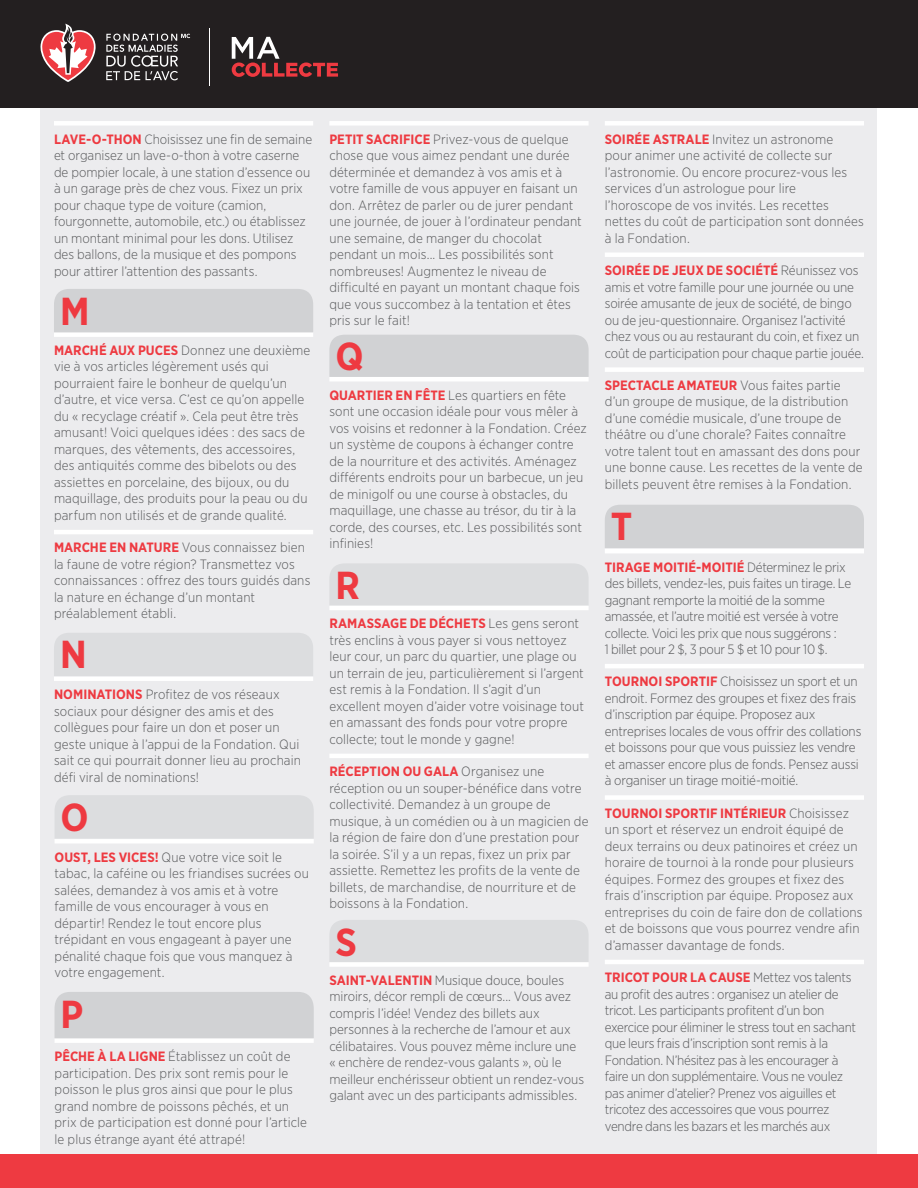
<style>
.page{position:relative;width:918px;height:1188px;background:#fff}
.page>*{position:absolute;margin:0;border:0;box-sizing:border-box;transform-origin:0 0}
.t1{font:700 39px "Gotham Narrow";color:#ee3a41}
.Paragraph_Style_1{font:300 13.5px/16.5px "Gotham Narrow";letter-spacing:.005em;color:#57585a}
.Paragraph_Style_1-2{font:300 13.5px/16.5px "Gotham Narrow";letter-spacing:-.02em;color:#57585a}
.s1{font-weight:700;color:#ee3a41}
</style>
<div class="page">
<div style="left:40px;top:89px;width:837px;height:1083px;background:#ececee"></div>
<div style="left:0;top:0;width:918px;height:108px;background:#231f20"></div>
<div style="left:0;top:1154px;width:918px;height:34px;background:#ee3a41"></div>
<div style="left:54px;top:676px;width:259px;height:5px;background:#fff"></div>
<hr style="left:605px;top:549px;width:259px;height:4px;background:#fff">
<hr style="left:605px;top:664px;width:259px;height:4px;background:#fff">
<div style="left:605px;top:795px;width:259px;height:5px;background:#fff"></div>
<hr style="left:605px;top:960px;width:259px;height:4px;background:#fff">
<div style="left:55px;top:1038px;width:259px;height:5px;background:#fff"></div>
<div style="left:54px;top:332px;width:259px;height:5px;background:#fff"></div>
<hr style="left:54px;top:530px;width:259px;height:4px;background:#fff">
<div style="left:605px;top:121px;width:259px;height:5px;background:#fff"></div>
<div style="left:605px;top:252px;width:259px;height:5px;background:#fff"></div>
<div style="left:605px;top:367px;width:259px;height:5px;background:#fff"></div>
<div style="left:54px;top:289px;width:259px;height:43px;background:#d1d2d4"></div>
<div style="left:55px;top:992px;width:259px;height:46px;background:#d1d2d4"></div>
<div style="left:54px;top:633px;width:259px;height:43px;background:#dcdddf"></div>
<div style="left:329px;top:335px;width:260px;height:42px;background:#d1d2d4"></div>
<div style="left:330px;top:564px;width:258px;height:41px;background:#dcdddf"></div>
<div style="left:330px;top:920px;width:258px;height:42px;background:#dcdddf"></div>
<div style="left:55px;top:839px;width:259px;height:5px;background:#fff"></div>
<div style="left:55px;top:795px;width:259px;height:43px;background:#dcdddf"></div>
<svg style="left:40px;top:24px;width:56px;height:58px"></svg>
<svg style="left:106px;top:34px;width:84px;height:46px"></svg>
<hr style="left:209px;top:29px;width:1px;height:57px;background:#fff">
<svg style="left:232px;top:37px;width:106px;height:40px"></svg>
<div style="left:54px;top:121px;width:259px;height:5px;background:#fff"></div>
<div style="left:329px;top:121px;width:260px;height:5px;background:#fff"></div>
<hr style="left:329px;top:377px;width:260px;height:4px;background:#fff">
<hr style="left:329px;top:606px;width:260px;height:4px;background:#fff">
<hr style="left:329px;top:754px;width:260px;height:4px;background:#fff">
<div style="left:329px;top:962px;width:260px;height:5px;background:#fff"></div>
<div style="left:605px;top:505px;width:259px;height:43px;background:#d1d2d4"></div>
<p class="Paragraph_Style_1" style="left:54px;top:130px;width:260px"><span class="s1">LAVE-O-THON</span> Choisissez une fin de semaine et organisez un lave-o-thon à votre caserne de pompier locale, à une station d’essence ou à un garage près de chez vous. Fixez un prix pour chaque type de voiture (camion, fourgonnette, automobile, etc.) ou établissez un montant minimal pour les dons. Utilisez des ballons, de la musique et des pompons pour attirer l’attention des passants.</p>
<p class="Paragraph_Style_1" style="left:329px;top:130px;width:254px"><span class="s1">PETIT SACRIFICE</span> Privez-vous de quelque chose que vous aimez pendant une durée déterminée et demandez à vos amis et à votre famille de vous appuyer en faisant un don. Arrêtez de parler ou de jurer pendant une journée, de jouer à l’ordinateur pendant une semaine, de manger du chocolat pendant un mois... Les possibilités sont nombreuses! Augmentez le niveau de difficulté en payant un montant chaque fois que vous succombez à la tentation et êtes pris sur le fait!</p>
<p class="t1" style="left:60px;top:286px;width:31px">M</p>
<p class="Paragraph_Style_1" style="left:54px;top:342px;width:258px"><span class="s1">MARCHÉ AUX PUCES</span> Donnez une deuxième vie à vos articles légèrement usés qui pourraient faire le bonheur de quelqu’un d’autre, et vice versa. C’est ce qu’on appelle du « recyclage créatif ». Cela peut être très amusant! Voici quelques idées : des sacs de marques, des vêtements, des accessoires, des antiquités comme des bibelots ou des assiettes en porcelaine, des bijoux, ou du maquillage, des produits pour la peau ou du parfum non utilisés et de grande qualité.</p>
<p class="Paragraph_Style_1" style="left:54px;top:539px;width:258px"><span class="s1">MARCHE EN NATURE</span> Vous connaissez bien la faune de votre région? Transmettez vos connaissances : offrez des tours guidés dans la nature en échange d’un montant préalablement établi.</p>
<p class="t1" style="left:60px;top:630px;width:28px">N</p>
<p class="Paragraph_Style_1" style="left:54px;top:686px;width:248px"><span class="s1">NOMINATIONS</span> Profitez de vos réseaux sociaux pour désigner des amis et des collègues pour faire un don et poser un geste unique à l’appui de la Fondation. Qui sait ce qui pourrait donner lieu au prochain défi viral de nominations!</p>
<p class="t1" style="left:61px;top:792px;width:30px">O</p>
<p class="Paragraph_Style_1" style="left:55px;top:848px;width:256px"><span class="s1">OUST, LES VICES!</span> Que votre vice soit le tabac, la caféine ou les friandises sucrées ou salées, demandez à vos amis et à votre famille de vous encourager à vous en départir! Rendez le tout encore plus trépidant en vous engageant à payer une pénalité chaque fois que vous manquez à votre engagement.</p>
<p class="t1" style="left:61px;top:989px;width:24px">P</p>
<p class="Paragraph_Style_1" style="left:55px;top:1048px;width:254px"><span class="s1">PÊCHE À LA LIGNE</span> Établissez un coût de participation. Des prix sont remis pour le poisson le plus gros ainsi que pour le plus grand nombre de poissons pêchés, et un prix de participation est donné pour l’article le plus étrange ayant été attrapé!</p>
<p class="t1" style="left:335px;top:332px;width:30px">Q</p>
<p class="Paragraph_Style_1" style="left:329px;top:386px;width:259px"><span class="s1">QUARTIER EN FÊTE</span> Les quartiers en fête sont une occasion idéale pour vous mêler à vos voisins et redonner à la Fondation. Créez un système de coupons à échanger contre de la nourriture et des activités. Aménagez différents endroits pour un barbecue, un jeu de minigolf ou une course à obstacles, du maquillage, une chasse au trésor, du tir à la corde, des courses, etc. Les possibilités sont infinies!</p>
<p class="t1" style="left:335px;top:560px;width:26px">R</p>
<p class="Paragraph_Style_1" style="left:329px;top:615px;width:256px"><span class="s1">RAMASSAGE DE DÉCHETS</span> Les gens seront très enclins à vous payer si vous nettoyez leur cour, un parc du quartier, une plage ou un terrain de jeu, particulièrement si l’argent est remis à la Fondation. Il s’agit d’un excellent moyen d’aider votre voisinage tout en amassant des fonds pour votre propre collecte; tout le monde y gagne!</p>
<p class="Paragraph_Style_1" style="left:329px;top:763px;width:261px"><span class="s1">RÉCEPTION OU GALA</span> Organisez une réception ou un souper-bénéfice dans votre collectivité. Demandez à un groupe de musique, à un comédien ou à un magicien de la région de faire don d’une prestation pour la soirée. S’il y a un repas, fixez un prix par assiette. Remettez les profits de la vente de billets, de marchandise, de nourriture et de boissons à la Fondation.</p>
<p class="t1" style="left:335px;top:917px;width:23px">S</p>
<p class="Paragraph_Style_1" style="left:329px;top:972px;width:256px"><span class="s1">SAINT-VALENTIN</span> Musique douce, boules miroirs, décor rempli de cœurs... Vous avez compris l’idée! Vendez des billets aux personnes à la recherche de l’amour et aux célibataires. Vous pouvez même inclure une « enchère de rendez-vous galants », où le meilleur enchérisseur obtient un rendez-vous galant avec un des participants admissibles.</p>
<p class="Paragraph_Style_1" style="left:605px;top:130px;width:261px"><span class="s1">SOIRÉE ASTRALE</span> Invitez un astronome pour animer une activité de collecte sur l’astronomie. Ou encore procurez-vous les services d’un astrologue pour lire l’horoscope de vos invités. Les recettes nettes du coût de participation sont données à la Fondation.</p>
<p class="Paragraph_Style_1" style="left:605px;top:262px;width:261px"><span class="s1">SOIRÉE DE JEUX DE SOCIÉTÉ</span> Réunissez vos amis et votre famille pour une journée ou une soirée amusante de jeux de société, de bingo ou de jeu-questionnaire. Organisez l’activité chez vous ou au restaurant du coin, et fixez un coût de participation pour chaque partie jouée.</p>
<p class="Paragraph_Style_1" style="left:605px;top:377px;width:259px"><span class="s1">SPECTACLE AMATEUR</span> Vous faites partie d’un groupe de musique, de la distribution d’une comédie musicale, d’une troupe de théâtre ou d’une chorale? Faites connaître votre talent tout en amassant des dons pour une bonne cause. Les recettes de la vente de billets peuvent être remises à la Fondation.</p>
<p class="t1" style="left:611px;top:502px;width:23px">T</p>
<p class="Paragraph_Style_1-2" style="left:605px;top:558px;width:248px"><span class="s1">TIRAGE MOITIÉ-MOITIÉ</span> Déterminez le prix des billets, vendez-les, puis faites un tirage. Le gagnant remporte la moitié de la somme amassée, et l’autre moitié est versée à votre collecte. Voici les prix que nous suggérons :<br>1 billet pour 2 $, 3 pour 5 $ et 10 pour 10 $.</p>
<p class="Paragraph_Style_1" style="left:605px;top:673px;width:258px"><span class="s1">TOURNOI SPORTIF</span> Choisissez un sport et un endroit. Formez des groupes et fixez des frais d’inscription par équipe. Proposez aux entreprises locales de vous offrir des collations et boissons pour que vous puissiez les vendre et amasser encore plus de fonds. Pensez aussi à organiser un tirage moitié-moitié.</p>
<p class="Paragraph_Style_1" style="left:605px;top:805px;width:259px"><span class="s1">TOURNOI SPORTIF INTÉRIEUR</span> Choisissez un sport et réservez un endroit équipé de deux terrains ou deux patinoires et créez un horaire de tournoi à la ronde pour plusieurs équipes. Formez des groupes et fixez des frais d’inscription par équipe. Proposez aux entreprises du coin de faire don de collations et de boissons que vous pourrez vendre afin d’amasser davantage de fonds.</p>
<p class="Paragraph_Style_1-2" style="left:605px;top:969px;width:253px"><span class="s1">TRICOT POUR LA CAUSE</span> Mettez vos talents au profit des autres : organisez un atelier de tricot. Les participants profitent d’un bon exercice pour éliminer le stress tout en sachant que leurs frais d’inscription sont remis à la Fondation. N’hésitez pas à les encourager à faire un don supplémentaire. Vous ne voulez pas animer d’atelier? Prenez vos aiguilles et tricotez des accessoires que vous pourrez vendre dans les bazars et les marchés aux</p>
</div>
